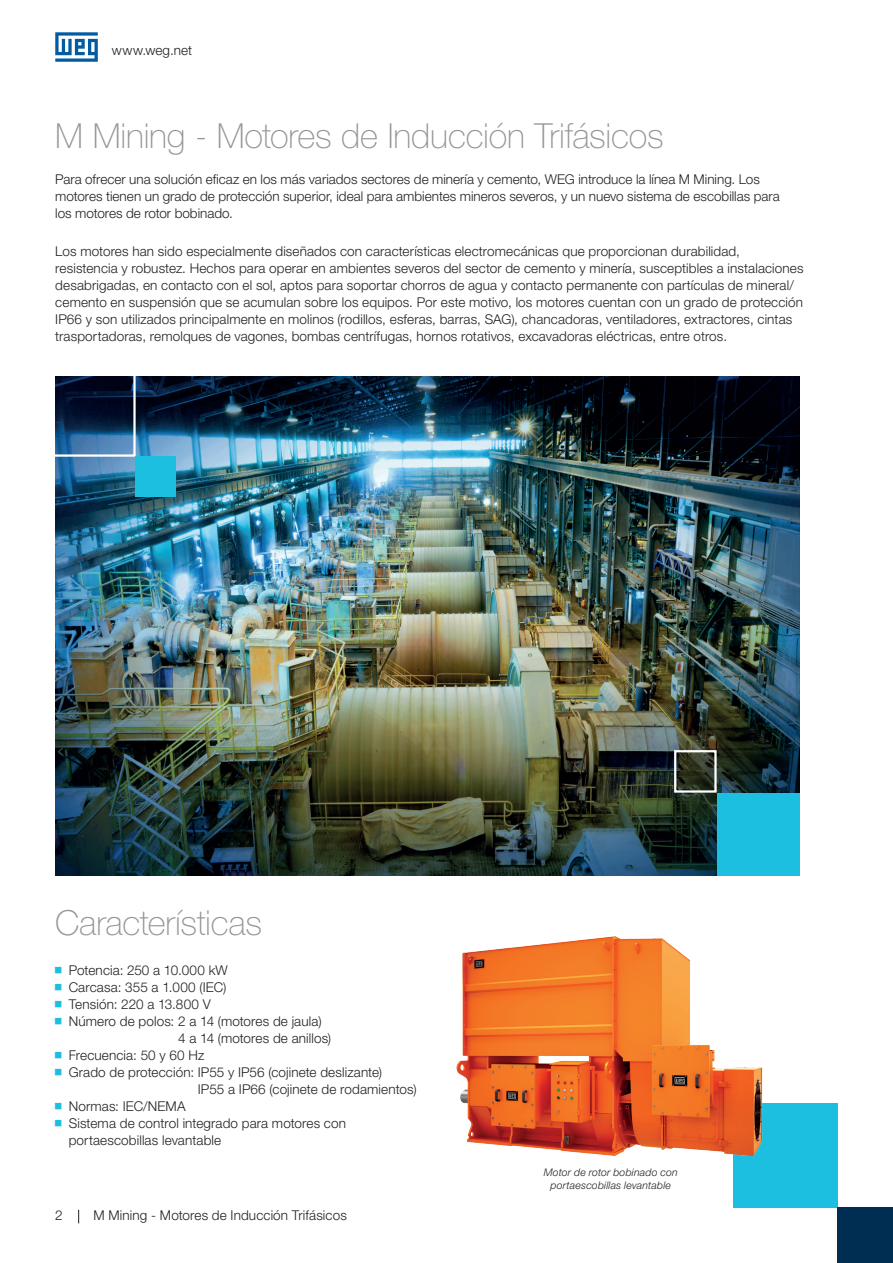
<style>
.page{position:relative;width:893px;height:1263px;background:#fff}
.page>*{position:absolute;margin:0;border:0;box-sizing:border-box;transform-origin:0 0}
.t1{font:100 34.5px "Helvetica Neue LT Pro";letter-spacing:-.01em;color:#939598}
.t2{font:300 13.5px/17px "Helvetica Neue LT Pro";letter-spacing:.01em;color:#231f20}
.t3{font:italic 300 10.5px/13.5px "Helvetica Neue LT Pro";letter-spacing:.02em;color:#231f20;text-align:center}
</style>
<div class="page">
<svg style="left:55px;top:32px;width:43px;height:30px"></svg>
<svg style="left:78px;top:1210px;width:1px;height:13px"></svg>
<div style="left:733px;top:1103px;width:104px;height:104px;background:#1cbfdf"></div>
<img style="left:456px;top:936px;width:335px;height:272px">
<img style="left:55px;top:376px;width:744px;height:499px">
<div style="left:52px;top:373px;width:84px;height:84px;border:2px solid #fff"></div>
<div style="left:136px;top:457px;width:40px;height:40px;background:#1cbfdf"></div>
<div style="left:717px;top:793px;width:82px;height:82px;background:#1cbfdf"></div>
<div style="left:674px;top:750px;width:43px;height:43px;border:2px solid #fff"></div>
<div style="left:837px;top:1207px;width:56px;height:56px;background:#002d52"></div>
<p class="t2" style="left:112px;top:42px;width:82px">www.weg.net</p>
<h1 class="t1" style="left:55px;top:115px;width:610px">M Mining - Motores de Inducción Trifásicos</h1>
<p class="t2" style="left:55px;top:170px;width:726px">Para ofrecer una solución eficaz en los más variados sectores de minería y cemento, WEG introduce la línea M Mining. Los motores tienen un grado de protección superior, ideal para ambientes mineros severos, y un nuevo sistema de escobillas para los motores de rotor bobinado.</p>
<p class="t2" style="left:55px;top:243px;width:750px">Los motores han sido especialmente diseñados con características electromecánicas que proporcionan durabilidad, resistencia y robustez. Hechos para operar en ambientes severos del sector de cemento y minería, susceptibles a instalaciones desabrigadas, en contacto con el sol, aptos para soportar chorros de agua y contacto permanente con partículas de mineral/ cemento en suspensión que se acumulan sobre los equipos. Por este motivo, los motores cuentan con un grado de protección IP66 y son utilizados principalmente en molinos (rodillos, esferas, barras, SAG), chancadoras, ventiladores, extractores, cintas trasportadoras, remolques de vagones, bombas centrífugas, hornos rotativos, excavadoras eléctricas, entre otros.</p>
<h1 class="t1" style="left:55px;top:902px;width:208px">Características</h1>
<p class="t2" style="left:69px;top:961px;width:161px">Potencia: 250 a 10.000 kW</p>
<p class="t2" style="left:69px;top:978px;width:159px">Carcasa: 355 a 1.000 (IEC)</p>
<p class="t2" style="left:69px;top:995px;width:144px">Tensión: 220 a 13.800 V</p>
<p class="t2" style="left:69px;top:1012px;width:254px">Número de polos: 2 a 14 (motores de jaula)</p>
<p class="t2" style="left:178px;top:1029px;width:155px">4 a 14 (motores de anillos)</p>
<p class="t2" style="left:69px;top:1046px;width:137px">Frecuencia: 50 y 60 Hz</p>
<p class="t2" style="left:69px;top:1063px;width:315px">Grado de protección: IP55 y IP56 (cojinete deslizante)</p>
<p class="t2" style="left:198px;top:1080px;width:220px">IP55 a IP66 (cojinete de rodamientos)</p>
<p class="t2" style="left:69px;top:1097px;width:118px">Normas: IEC/NEMA</p>
<p class="t2" style="left:69px;top:1114px;width:279px">Sistema de control integrado para motores con</p>
<p class="t2" style="left:69px;top:1131px;width:154px">portaescobillas levantable</p>
<p class="t2" style="left:55px;top:1207px;width:9px">2</p>
<p class="t2" style="left:94px;top:1207px;width:255px">M Mining - Motores de Inducción Trifásicos</p>
<p class="t3" style="left:544px;top:1165px;width:135px">Motor de rotor bobinado con portaescobillas levantable</p>
</div>
